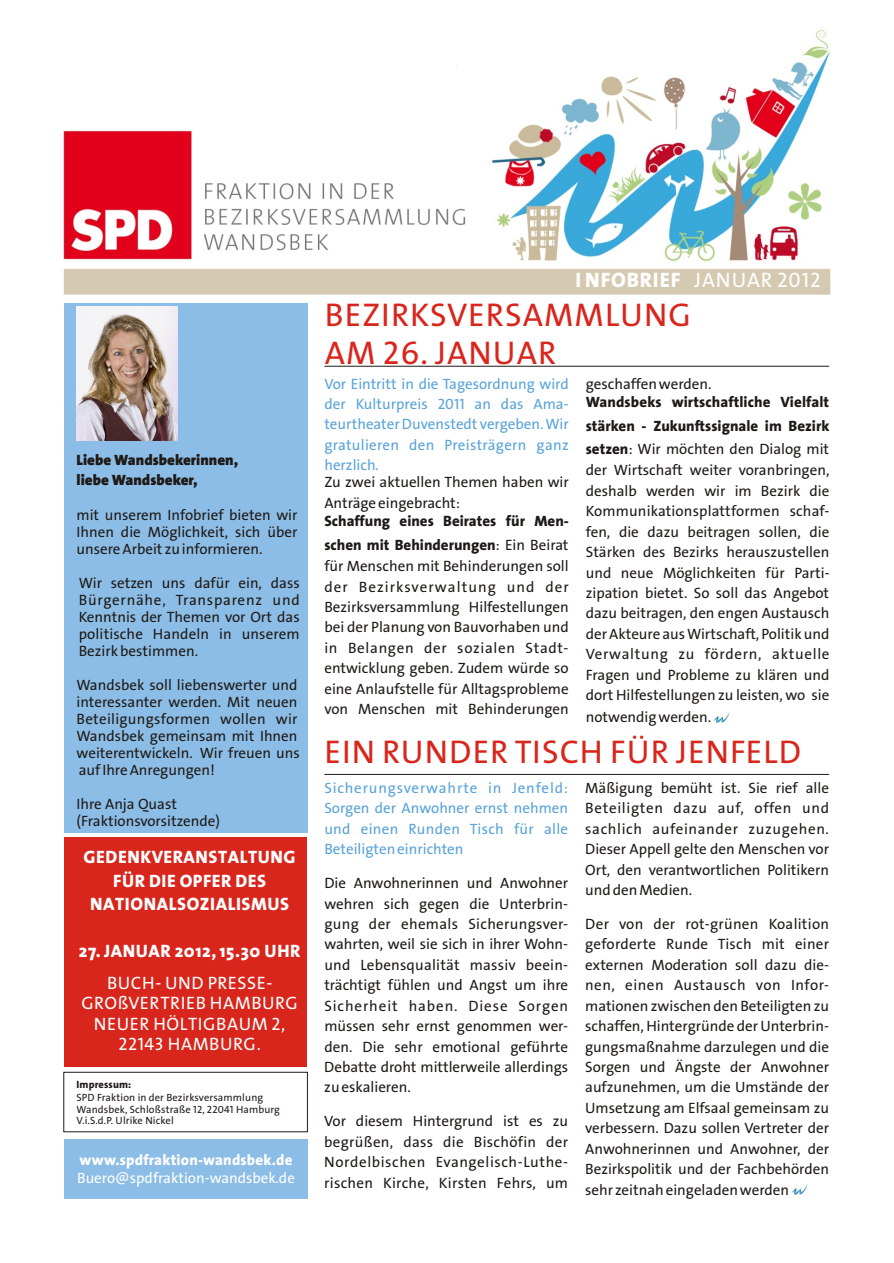
<style>
.page{position:relative;width:894px;height:1263px;background:#fff}
.page>*{position:absolute;margin:0;border:0;box-sizing:border-box;transform-origin:0 0}
.t1{font:33px/37.5px "SPD2002 The Sans";letter-spacing:.035em;color:#d9261c}
.t2{font:21px "SPD2002 The Sans";letter-spacing:.045em;color:#fff}
.t3{font:800 18px/23.4px "The Sans";letter-spacing:.035em;color:#fff;text-align:center}
.t4{font:18px/20.4px "SPD2002 The Sans";letter-spacing:.035em;color:#fff;text-align:center}
.t5{font:15px/20.4px "SPD2002 The Sans";color:#1f1a17}
.t6{font:15px/20.4px "SPD2002 The Sans";letter-spacing:.005em;color:#59a3d9;text-align:justify}
.t7{font:800 15px/23.4px "The Sans";color:#1f1a17}
.t8{font:15px "SPD2002 The Sans";letter-spacing:.02em;color:#1f1a17}
.t9{font:900 15px/19.5px "SPD The Sans";color:#1f1a17}
.t10{font:15px "SPD2002 The Sans";letter-spacing:.04em;color:#1f1a17}
.t11{font:15px "SPD2002 The Sans";color:#fff}
.t12{font:800 15px "The Sans";letter-spacing:.015em;color:#fff}
.t13{font:10.5px/11.9px "SPD2002 The Sans";letter-spacing:.015em;color:#1f1a17}
.t14{font:800 10.5px "The Sans";letter-spacing:.015em;color:#1f1a17}
.s1{font-family:"The Sans";font-weight:800}
.s2{font-family:"SPD2002 The Sans";font-weight:400}
</style>
<div class="page">
<img style="left:713px;top:712px;width:17px;height:10px">
<div style="left:64px;top:298px;width:243px;height:535px;background:#8cbde6"></div>
<img style="left:63px;top:30px;width:768px;height:272px">
<svg style="left:324px;top:366px;width:505px;height:1px"></svg>
<img style="left:77px;top:307px;width:100px;height:134px">
<svg style="left:324px;top:774px;width:505px;height:1px"></svg>
<img style="left:791px;top:1184px;width:17px;height:11px">
<div style="left:64px;top:1139px;width:243px;height:59px;background:#8cbde6"></div>
<div style="left:64px;top:1072px;width:244px;height:60px;background:#fff;border:1px solid #1f1a17"></div>
<div style="left:64px;top:838px;width:243px;height:229px;background:#d9261c"></div>
<p class="t9" style="left:77px;top:452px;width:163px">Liebe Wandsbekerinnen, liebe Wandsbeker,</p>
<p class="t5" style="left:77px;top:508px;width:222px;line-height:17px;text-align:justify">mit unserem Infobrief bieten wir Ihnen die Möglichkeit, sich über unsere Arbeit zu informieren.</p>
<p class="t5" style="left:79px;top:576px;width:222px;line-height:17px;text-align:justify">Wir setzen uns dafür ein, dass Bürgernähe, Transparenz und Kenntnis der Themen vor Ort das politische Handeln in unserem Bezirk bestimmen.</p>
<p class="t5" style="left:77px;top:678px;width:225px;line-height:17px">Wandsbek soll liebenswerter und interessanter werden. Mit neuen<br>Beteiligungsformen wollen wir<br>Wandsbek gemeinsam mit Ihnen weiterentwickeln. Wir freuen uns auf Ihre Anregungen!</p>
<p class="t5" style="left:77px;top:797px;width:145px;line-height:17px">Ihre Anja Quast (Fraktionsvorsitzende)</p>
<p class="t3" style="left:84px;top:848px;width:214px">GEDENKVERANSTALTUNG<br>FÜR DIE OPFER DES<br>NATIONALSOZIALISMUS</p>
<p class="t3" style="left:79px;top:942px;width:223px">27. JANUAR 2012, 15.30 UHR</p>
<p class="t4" style="left:81px;top:974px;width:218px">BUCH- UND PRESSE-<br>GROßVERTRIEB HAMBURG<br>NEUER HÖLTIGBAUM 2,<br>22143 HAMBURG.</p>
<p class="t14" style="left:77px;top:1081px;width:56px">Impressum:</p>
<p class="t13" style="left:77px;top:1092px;width:205px">SPD Fraktion in der Bezirksversammlung<br>Wandsbek, Schloßstraße 12, 22041 Hamburg<br>V.i.S.d.P. Ulrike Nickel</p>
<p class="t12" style="left:80px;top:1155px;width:214px">www.spdfraktion-wandsbek.de</p>
<p class="t11" style="left:77px;top:1172px;width:219px">Buero@spdfraktion-wandsbek.de</p>
<h2 class="t2" style="left:575px;top:272px;width:247px"><span class="s1">I NFOBRIEF</span> JANUAR 2012</h2>
<h1 class="t1" style="left:325px;top:299px;width:368px">BEZIRKSVERSAMMLUNG<br>AM 26. JANUAR</h1>
<p class="t6" style="left:324px;top:375px;width:246px">Vor Eintritt in die Tagesordnung wird der Kulturpreis 2011 an das Ama&shy;teurtheater Duvenstedt vergeben. Wir gratulieren den Preisträgern ganz herzlich.</p>
<p class="t5" style="left:586px;top:375px;width:127px">geschaffen werden.</p>
<p class="t7" style="left:586px;top:393px;width:245px">Wandsbeks wirtschaftliche Vielfalt stärken - Zukunftssignale im Bezirk</p>
<p class="t5" style="left:586px;top:440px;width:245px;line-height:21.5px"><span class="s1">setzen</span>: Wir möchten den Dialog mit der Wirtschaft weiter voranbringen,</p>
<p class="t5" style="left:324px;top:473px;width:246px">Zu zwei aktuellen Themen haben wir</p>
<p class="t5" style="left:586px;top:482px;width:245px">deshalb werden wir im Bezirk die</p>
<p class="t5" style="left:324px;top:494px;width:137px">Anträge eingebracht:</p>
<p class="t5" style="left:586px;top:502px;width:245px">Kommunikationsplattformen schaf-</p>
<p class="t7" style="left:324px;top:512px;width:246px">Schaffung eines Beirates für Men-</p>
<p class="t5" style="left:586px;top:523px;width:245px">fen, die dazu beitragen sollen, die</p>
<p class="t7" style="left:324px;top:535px;width:246px">schen mit Behinderungen<span class="s2">: Ein Beirat</span></p>
<p class="t5" style="left:324px;top:546px;width:507px;line-height:14.1px;text-align:right">Stärken des Bezirks herauszustellen<br>für Menschen mit Behinderungen soll und neue Möglichkeiten für Parti-</p>
<p class="t5" style="left:324px;top:587px;width:507px;line-height:14.1px">der Bezirksverwaltung und der zipation bietet. So soll das Angebot<br>Bezirksversammlung Hilfestellungen dazu beitragen, den engen Austausch</p>
<p class="t5" style="left:324px;top:625px;width:507px">bei der Planung von Bauvorhaben und der Akteure aus Wirtschaft, Politik und in Belangen der sozialen Stadt- Verwaltung zu fördern, aktuelle</p>
<p class="t5" style="left:324px;top:658px;width:507px;line-height:23.5px">entwicklung geben. Zudem würde so Fragen und Probleme zu klären und eine Anlaufstelle für Alltagsprobleme dort Hilfestellungen zu leisten, wo sie</p>
<p class="t5" style="left:324px;top:700px;width:246px">von Menschen mit Behinderungen</p>
<p class="t5" style="left:586px;top:709px;width:127px">notwendig werden.</p>
<h1 class="t1" style="left:324px;top:736px;width:478px">EIN RUNDER TISCH FÜR JENFELD</h1>
<p class="t6" style="left:324px;top:779px;width:245px">Sicherungsverwahrte in Jenfeld:<br>Sorgen der Anwohner ernst nehmen und einen Runden Tisch für alle Beteiligten einrichten</p>
<p class="t5" style="left:585px;top:779px;width:245px;text-align:justify">Mäßigung bemüht ist. Sie rief alle Beteiligten dazu auf, offen und sachlich aufeinander zuzugehen.<br>Dieser Appell gelte den Menschen vor Ort, den verantwortlichen Politikern</p>
<p class="t5" style="left:324px;top:874px;width:245px">Die Anwohnerinnen und Anwohner</p>
<p class="t5" style="left:585px;top:881px;width:109px">und den Medien.</p>
<p class="t5" style="left:324px;top:895px;width:506px">wehren sich gegen die Unterbrin-<br>gung der ehemals Sicherungsver- Der von der rot-grünen Koalition wahrten, weil sie sich in ihrer Wohn- geforderte Runde Tisch mit einer und Lebensqualität massiv beein- externen Moderation soll dazu die&shy;trächtigt fühlen und Angst um ihre nen, einen Austausch von Infor-Sicherheit haben. Diese Sorgen mationen zwischen den Beteiligten zu müssen sehr ernst genommen wer- schaffen, Hintergründe der Unterbrin&shy;den. Die sehr emotional geführte gungsmaßnahme darzulegen und die Debatte droht mittlerweile allerdings Sorgen und Ängste der Anwohner zu eskalieren.</p>
<p class="t5" style="left:585px;top:1079px;width:245px">aufzunehmen, um die Umstände der<br>Umsetzung am Elfsaal gemeinsam zu</p>
<p class="t5" style="left:324px;top:1113px;width:245px">Vor diesem Hintergrund ist es zu</p>
<p class="t5" style="left:585px;top:1119px;width:245px">verbessern. Dazu sollen Vertreter der</p>
<p class="t8" style="left:324px;top:1136px;width:245px">begrüßen, dass die Bischöfin der</p>
<p class="t5" style="left:585px;top:1140px;width:245px">Anwohnerinnen und Anwohner, der</p>
<p class="t10" style="left:324px;top:1156px;width:245px">Nordelbischen Evangelisch-Luthe-</p>
<p class="t5" style="left:585px;top:1160px;width:245px">Bezirkspolitik und der Fachbehörden</p>
<p class="t8" style="left:324px;top:1177px;width:245px">rischen Kirche, Kirsten Fehrs, um</p>
<p class="t5" style="left:585px;top:1181px;width:205px">sehr zeitnah eingeladen werden</p>
</div>
